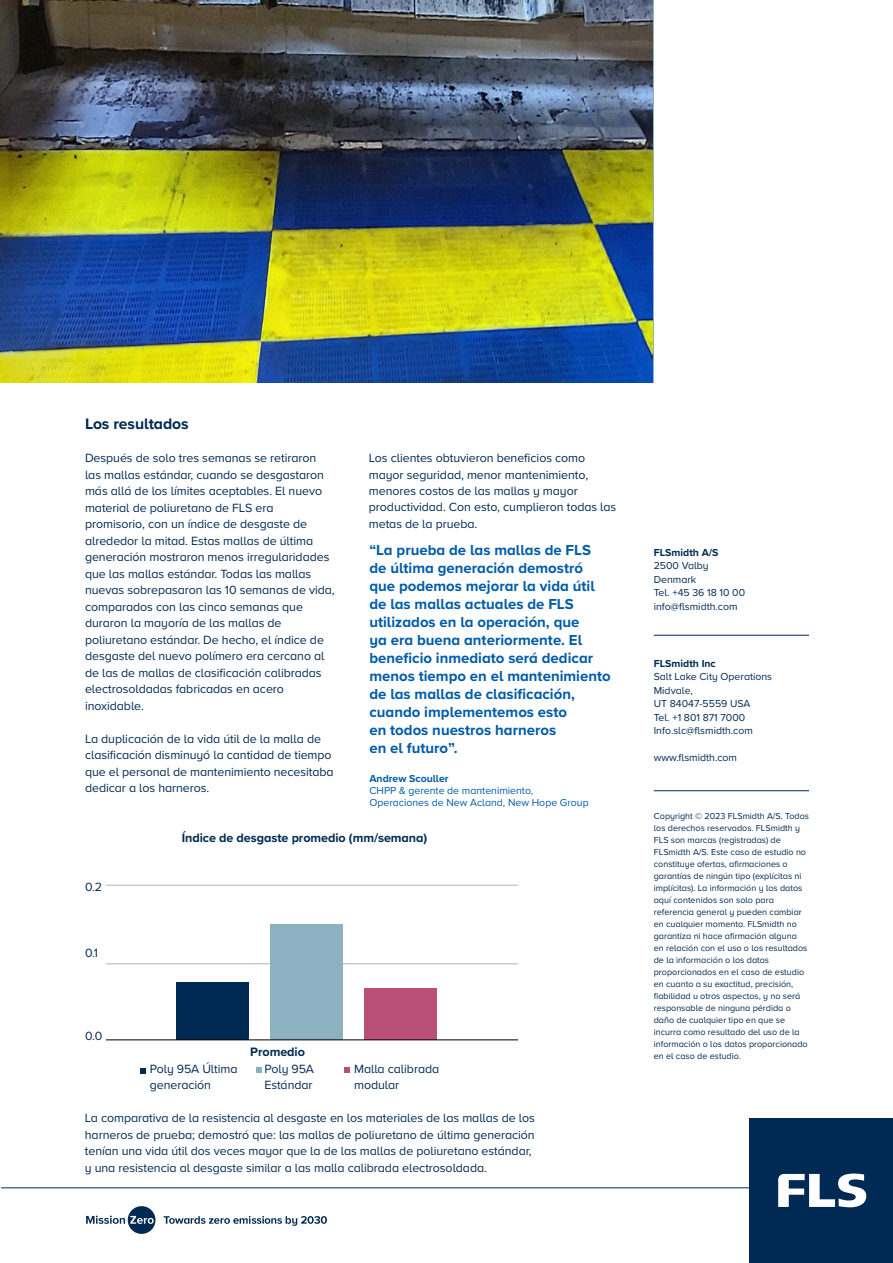
<style>
.page{position:relative;width:893px;height:1263px;background:#fff}
.page>*{position:absolute;margin:0;border:0;box-sizing:border-box;transform-origin:0 0}
.t1{font:700 15.75px "Proxima Nova";letter-spacing:-.005em;color:#002a53}
.t2{font:700 15px/18px "Proxima Nova";color:#005ca9}
.t3{font:700 12.6px "Proxima Nova";letter-spacing:-.005em;color:#002a53}
.t4{font:12.3px/16.5px "Proxima Nova";letter-spacing:-.005em;color:#002a53}
.t5{font:10.5px/13.5px "Proxima Nova";color:#002a53}
.t6{font:10.5px/12px "Proxima Nova";color:#005ca9}
.t7{font:700 10.5px "Proxima Nova";color:#002a53}
.t8{font:700 10.5px "Proxima Nova";color:#005ca9}
.t9{font:9px/12px "Proxima Nova";color:#002a53}
</style>
<div class="page">
<hr style="left:654px;top:790px;width:155px;height:1px;background:#002a53">
<svg style="left:86px;top:1206px;width:69px;height:28px"></svg>
<svg style="left:164px;top:1216px;width:163px;height:10px"></svg>
<hr style="left:1px;top:1187px;width:892px;height:1px;background:#002a53">
<div style="left:749px;top:1118px;width:144px;height:145px;background:#002a53"></div>
<svg style="left:778px;top:1173px;width:88px;height:34px"></svg>
<hr style="left:654px;top:635px;width:155px;height:1px;background:#002a53">
<img style="left:0;top:0;width:653px;height:383px">
<hr style="left:106px;top:885px;width:412px;height:1px;background:#b1b2b3">
<hr style="left:106px;top:963px;width:412px;height:1px;background:#b1b2b3">
<div style="left:176px;top:982px;width:73px;height:58px;background:#002a53"></div>
<div style="left:270px;top:924px;width:73px;height:116px;background:#8cb2c2"></div>
<div style="left:364px;top:988px;width:73px;height:52px;background:#bb4f75"></div>
<hr style="left:106px;top:1039px;width:412px;height:1px;background:#000">
<svg style="left:141px;top:1068px;width:5px;height:5px"></svg>
<svg style="left:256px;top:1068px;width:5px;height:5px"></svg>
<svg style="left:344px;top:1068px;width:5px;height:5px"></svg>
<p class="t1" style="left:85px;top:412px;width:105px">Los resultados</p>
<p class="t4" style="left:85px;top:449px;width:251px">Después de solo tres semanas se retiraron las mallas estándar, cuando se desgastaron más allá de los límites aceptables. El nuevo material de poliuretano de FLS era promisorio, con un índice de desgaste de alrededor la mitad. Estas mallas de última generación mostraron menos irregularidades que las mallas estándar. Todas las mallas nuevas sobrepasaron las 10 semanas de vida, comparados con las cinco semanas que duraron la mayoría de las mallas de poliuretano estándar. De hecho, el índice de desgaste del nuevo polímero era cercano al de las de mallas de clasificación calibradas electrosoldadas fabricadas en acero inoxidable.</p>
<p class="t4" style="left:85px;top:730px;width:250px">La duplicación de la vida útil de la malla de clasificación disminuyó la cantidad de tiempo que el personal de mantenimiento necesitaba dedicar a los harneros.</p>
<p class="t4" style="left:369px;top:449px;width:249px">Los clientes obtuvieron beneficios como mayor seguridad, menor mantenimiento, menores costos de las mallas y mayor productividad. Con esto, cumplieron todas las metas de la prueba.</p>
<p class="t2" style="left:369px;top:541px;width:243px">“La prueba de las mallas de FLS de última generación demostró que podemos mejorar la vida útil de las mallas actuales de FLS utilizados en la operación, que<br>ya era buena anteriormente. El beneficio inmediato será dedicar menos tiempo en el mantenimiento de las mallas de clasificación, cuando implementemos esto<br>en todos nuestros harneros<br>en el futuro”.</p>
<p class="t8" style="left:369px;top:770px;width:81px">Andrew Scouller</p>
<p class="t6" style="left:369px;top:783px;width:221px">CHPP &amp; gerente de mantenimiento,<br>Operaciones de New Acland, New Hope Group</p>
<p class="t4" style="left:85px;top:878px;width:19px">0.2</p>
<p class="t4" style="left:85px;top:944px;width:15px">0.1</p>
<p class="t4" style="left:85px;top:1027px;width:19px">0.0</p>
<p class="t3" style="left:182px;top:828px;width:247px">Índice de desgaste promedio (mm/semana)</p>
<p class="t4" style="left:150px;top:1060px;width:89px">Poly 95A Última generación</p>
<p class="t3" style="left:250px;top:1042px;width:56px">Promedio</p>
<p class="t4" style="left:264px;top:1060px;width:51px">Poly 95A<br>Estándar</p>
<p class="t4" style="left:354px;top:1060px;width:87px">Malla calibrada modular</p>
<p class="t4" style="left:85px;top:1109px;width:451px">La comparativa de la resistencia al desgaste en los materiales de las mallas de los harneros de prueba; demostró que: las mallas de poliuretano de última generación tenían una vida útil dos veces mayor que la de las mallas de poliuretano estándar, y una resistencia al desgaste similar a las malla calibrada electrosoldada.</p>
<p class="t7" style="left:654px;top:544px;width:66px">FLSmidth A/S</p>
<p class="t5" style="left:654px;top:558px;width:93px">2500 Valby<br>Denmark<br>Tel. +45 36 18 10 00 info@flsmidth.com</p>
<p class="t7" style="left:654px;top:655px;width:64px">FLSmidth Inc</p>
<p class="t5" style="left:654px;top:670px;width:120px">Salt Lake City Operations<br>Midvale,<br>UT 84047-5559 USA<br>Tel. +1 801 871 7000<br>Info.slc@flsmidth.com</p>
<p class="t5" style="left:654px;top:751px;width:85px">www.flsmidth.com</p>
<p class="t9" style="left:654px;top:809px;width:157px">Copyright © 2023 FLSmidth A/S. Todos los derechos reservados. FLSmidth y FLS son marcas (registradas) de FLSmidth A/S. Este caso de estudio no constituye ofertas, afirmaciones o garantías de ningún tipo (explícitas ni implícitas). La información y los datos aquí contenidos son solo para referencia general y pueden cambiar en cualquier momento. FLSmidth no garantiza ni hace afirmación alguna en relación con el uso o los resultados de la información o los datos proporcionados en el caso de estudio en cuanto a su exactitud, precisión, fiabilidad u otros aspectos, y no será responsable de ninguna pérdida o daño de cualquier tipo en que se incurra como resultado del uso de la información o los datos proporcionado en el caso de estudio.</p>
</div>
